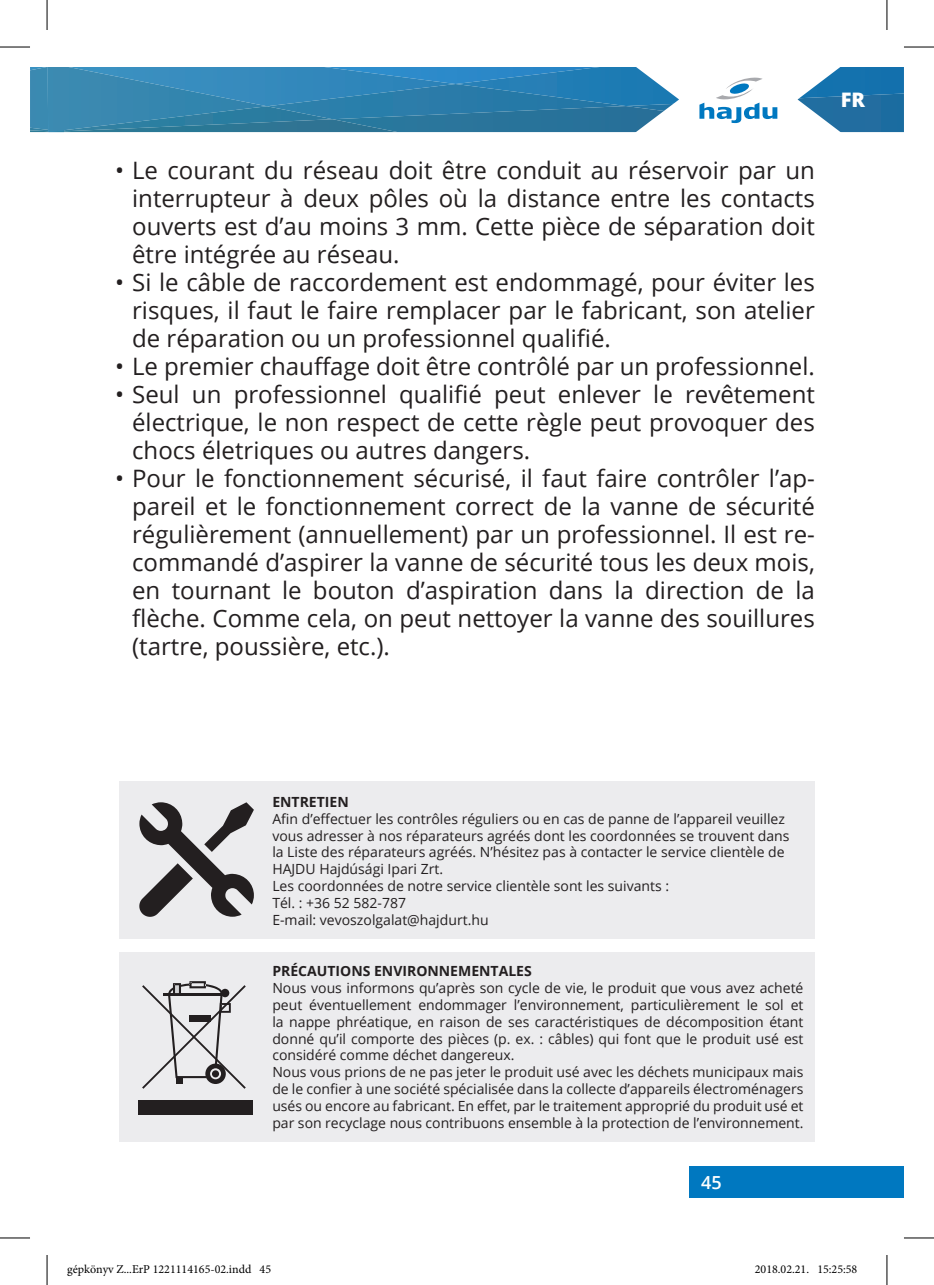
<style>
.page{position:relative;width:934px;height:1285px;background:#fff}
.page>*{position:absolute;margin:0;border:0;box-sizing:border-box;transform-origin:0 0}
.t1{font:24px/28px "Open Sans";color:#231f20;text-align:justify}
.t2{font:800 20px "Open Sans";color:#fff}
.t3{font:600 18px "Open Sans";color:#fff}
.t4{font:14px/16.8px "Open Sans";color:#231f20}
.t5{font:700 14px "Open Sans";color:#231f20}
.t6{font:12px "Minion Pro";color:#000}
</style>
<div class="page">
<div style="left:689px;top:1166px;width:214px;height:32px;background:#0078c0"></div>
<svg style="left:30px;top:67px;width:873px;height:66px"></svg>
<div style="left:119px;top:781px;width:695px;height:158px;background:#ececee"></div>
<svg style="left:139px;top:802px;width:115px;height:115px"></svg>
<div style="left:119px;top:951px;width:695px;height:190px;background:#ececee"></div>
<div style="left:138px;top:1100px;width:114px;height:14px;background:#231f20"></div>
<svg style="left:142px;top:981px;width:104px;height:107px"></svg>
<hr style="left:0;top:47px;width:30px;height:1px;background:#000">
<hr style="left:903px;top:47px;width:30px;height:1px;background:#000">
<hr style="left:0;top:1237px;width:30px;height:1px;background:#000">
<hr style="left:903px;top:1237px;width:30px;height:1px;background:#000">
<hr style="left:47px;top:0;width:1px;height:30px;background:#000">
<hr style="left:47px;top:1255px;width:1px;height:30px;background:#000">
<hr style="left:886px;top:0;width:1px;height:30px;background:#000">
<hr style="left:886px;top:1255px;width:1px;height:30px;background:#000">
<h1 class="t1" style="left:132px;top:155px;width:684px;text-indent:-17px">• Le courant du réseau doit être conduit au réservoir par un interrupteur à deux pôles où la distance entre les contacts ouverts est d’au moins 3 mm. Cette pièce de séparation doit être intégrée au réseau.</h1>
<h1 class="t1" style="left:132px;top:267px;width:684px;text-indent:-17px">• Si le câble de raccordement est endommagé, pour éviter les risques, il faut le faire remplacer par le fabricant, son atelier de réparation ou un professionnel qualifié.</h1>
<h1 class="t1" style="left:115px;top:351px;width:701px">• Le premier chauffage doit être contrôlé par un professionnel.</h1>
<h1 class="t1" style="left:132px;top:379px;width:684px;text-indent:-17px">• Seul un professionnel qualifié peut enlever le revêtement électrique, le non respect de cette règle peut provoquer des chocs életriques ou autres dangers.</h1>
<p class="t1" style="left:132px;top:464px;width:684px;text-indent:-17px">• Pour le fonctionnement sécurisé, il faut faire contrôler l’ap&shy;pareil et le fonctionnement correct de la vanne de sécurité régulièrement (annuellement) par un professionnel. Il est re&shy;commandé d’aspirer la vanne de sécurité tous les deux mois, en tournant le bouton d’aspiration dans la direction de la flèche. Comme cela, on peut nettoyer la vanne des souillures (tartre, poussière, etc.).</p>
<h2 class="t2" style="left:840px;top:85px;width:26px">FR</h2>
<p class="t5" style="left:272px;top:792px;width:78px">ENTRETIEN</p>
<p class="t4" style="left:272px;top:810px;width:518px">Afin d’effectuer les contrôles réguliers ou en cas de panne de l’appareil veuillez vous adresser à nos réparateurs agréés dont les coordonnées se trouvent dans la Liste des réparateurs agréés. N’hésitez pas à contacter le service clientèle de HAJDU Hajdúsági Ipari Zrt.<br>Les coordonnées de notre service clientèle sont les suivants :<br>Tél. : +36 52 582-787<br>E-mail: vevoszolgalat@hajdurt.hu</p>
<p class="t5" style="left:272px;top:961px;width:261px">PRÉCAUTIONS ENVIRONNEMENTALES</p>
<p class="t4" style="left:272px;top:979px;width:532px">Nous vous informons qu’après son cycle de vie, le produit que vous avez acheté peut éventuellement endommager l’environnement, particulièrement le sol et la nappe phréatique, en raison de ses caractéristiques de décomposition étant donné qu’il comporte des pièces (p. ex. : câbles) qui font que le produit usé est considéré comme déchet dangereux.<br>Nous vous prions de ne pas jeter le produit usé avec les déchets municipaux mais de le confier à une société spécialisée dans la collecte d’appareils électroménagers usés ou encore au fabricant. En effet, par le traitement approprié du produit usé et par son recyclage nous contribuons ensemble à la protection de l’environnement.</p>
<p class="t3" style="left:700px;top:1170px;width:22px">345</p>
<p class="t6" style="left:67px;top:1261px;width:205px">gépkönyv Z...ErP 1221114165-02.indd 45</p>
<p class="t6" style="left:754px;top:1261px;width:104px">2018.02.21. 15:25:58</p>
</div>
